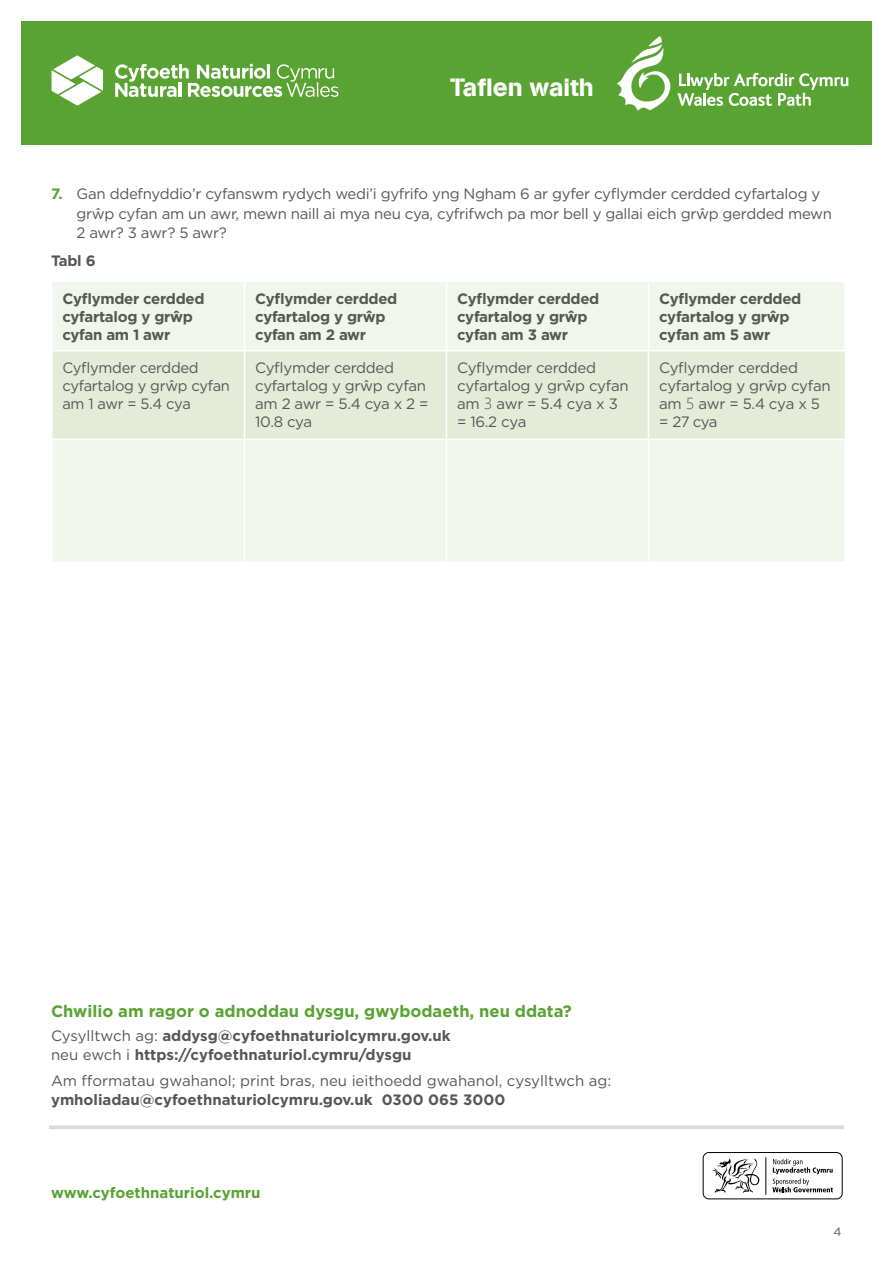
<style>
.page{position:relative;width:893px;height:1263px;background:#fff}
.page>*{position:absolute;margin:0;border:0;box-sizing:border-box;transform-origin:0 0}
.t1{font:24.75px "AG Book Stencil";color:#fff}
.t2{font:700 16.5px "Gotham";color:#58a332}
.t3{font:15px/18px "Gotham";letter-spacing:-.02em;color:#575756}
.t4{font:700 15px/18px "Gotham";letter-spacing:-.02em;color:#575756}
.t5{font:700 15px/19.5px "Gotham";color:#575756}
.t6{font:15px "Gotham";color:#575756}
.t7{font:700 15px "Gotham";color:#58a332}
.t8{font:12px "Gotham";color:#575756}
.s1{font-weight:700;color:#58a332}
.s2{font-family:"Microsoft Ya Hei UI Light"}
.s3{font-weight:400}
</style>
<div class="page">
<div style="left:53px;top:282px;width:792px;height:279px;background:#f1f6ec"></div>
<div style="left:53px;top:351px;width:792px;height:88px;background:#e4ecd8"></div>
<hr style="left:244px;top:282px;width:1px;height:68px;background:#fff">
<hr style="left:446px;top:282px;width:1px;height:68px;background:#fff">
<hr style="left:648px;top:282px;width:1px;height:68px;background:#fff">
<hr style="left:51px;top:350px;width:193px;height:1px;background:#fff">
<hr style="left:244px;top:350px;width:202px;height:1px;background:#fff">
<hr style="left:244px;top:351px;width:1px;height:88px;background:#fff">
<hr style="left:446px;top:350px;width:202px;height:1px;background:#fff">
<hr style="left:446px;top:351px;width:1px;height:88px;background:#fff">
<hr style="left:648px;top:350px;width:198px;height:1px;background:#fff">
<hr style="left:648px;top:351px;width:1px;height:88px;background:#fff">
<hr style="left:51px;top:439px;width:193px;height:1px;background:#fff">
<hr style="left:244px;top:439px;width:202px;height:1px;background:#fff">
<hr style="left:244px;top:440px;width:1px;height:121px;background:#fff">
<hr style="left:446px;top:439px;width:202px;height:1px;background:#fff">
<hr style="left:446px;top:440px;width:1px;height:121px;background:#fff">
<hr style="left:648px;top:439px;width:198px;height:1px;background:#fff">
<hr style="left:648px;top:440px;width:1px;height:121px;background:#fff">
<svg style="left:49px;top:1125px;width:795px;height:4px;background:#ddd"></svg>
<div style="left:703px;top:1152px;width:139px;height:47px;border:1px solid #000;border-radius:6px"></div>
<hr style="left:765px;top:1157px;width:1px;height:38px;background:#000">
<svg style="left:772px;top:1159px;width:61px;height:33px"></svg>
<svg style="left:712px;top:1158px;width:47px;height:35px"></svg>
<div style="left:21px;top:21px;width:851px;height:124px;background:#58a332"></div>
<svg style="left:52px;top:55px;width:51px;height:51px"></svg>
<svg style="left:115px;top:64px;width:223px;height:33px"></svg>
<svg style="left:617px;top:36px;width:231px;height:75px"></svg>
<h1 class="t1" style="left:451px;top:72px;width:145px">Taflen waith</h1>
<p class="t3" style="left:77px;top:184px;width:757px;line-height:19.5px;text-indent:-26px"><span class="s1">7.</span> Gan ddefnyddio’r cyfanswm rydych wedi’i gyfrifo yng Ngham 6 ar gyfer cyflymder cerdded cyfartalog y grŵp cyfan am un awr, mewn naill ai mya neu cya, cyfrifwch pa mor bell y gallai eich grŵp gerdded mewn<br>2 awr? 3 awr? 5 awr?</p>
<p class="t4" style="left:51px;top:252px;width:46px">Tabl 6</p>
<p class="t4" style="left:62px;top:290px;width:144px">Cyflymder cerdded cyfartalog y grŵp cyfan am 1 awr</p>
<p class="t4" style="left:255px;top:290px;width:144px">Cyflymder cerdded cyfartalog y grŵp cyfan am 2 awr</p>
<p class="t4" style="left:457px;top:290px;width:144px">Cyflymder cerdded cyfartalog y grŵp cyfan am 3 awr</p>
<p class="t4" style="left:659px;top:290px;width:144px">Cyflymder cerdded cyfartalog y grŵp cyfan am 5 awr</p>
<p class="t3" style="left:62px;top:359px;width:169px">Cyflymder cerdded cyfartalog y grŵp cyfan am 1 awr = 5.4 cya</p>
<p class="t3" style="left:255px;top:359px;width:175px">Cyflymder cerdded cyfartalog y grŵp cyfan am 2 awr = 5.4 cya x 2 =<br>10.8 cya</p>
<p class="t3" style="left:457px;top:359px;width:173px">Cyflymder cerdded cyfartalog y grŵp cyfan am <span class="s2">3</span> awr = 5.4 cya x 3 = 16.2 cya</p>
<p class="t3" style="left:659px;top:359px;width:173px">Cyflymder cerdded cyfartalog y grŵp cyfan am <span class="s2">5</span> awr = 5.4 cya x 5 = 27 cya</p>
<p class="t2" style="left:51px;top:1000px;width:522px">Chwilio am ragor o adnoddau dysgu, gwybodaeth, neu ddata?</p>
<p class="t5" style="left:51px;top:1025px;width:401px"><span class="s3">Cysylltwch ag:</span> addysg@cyfoethnaturiolcymru.gov.uk <span class="s3">neu ewch i</span> https://cyfoethnaturiol.cymru/dysgu</p>
<p class="t6" style="left:51px;top:1071px;width:562px">Am fformatau gwahanol; print bras, neu ieithoedd gwahanol, cysylltwch ag:</p>
<p class="t5" style="left:51px;top:1090px;width:456px">ymholiadau@cyfoethnaturiolcymru.gov.uk 0300 065 3000</p>
<p class="t7" style="left:51px;top:1183px;width:211px">www.cyfoethnaturiol.cymru</p>
<p class="t8" style="left:833px;top:1224px;width:10px">4</p>
</div>
